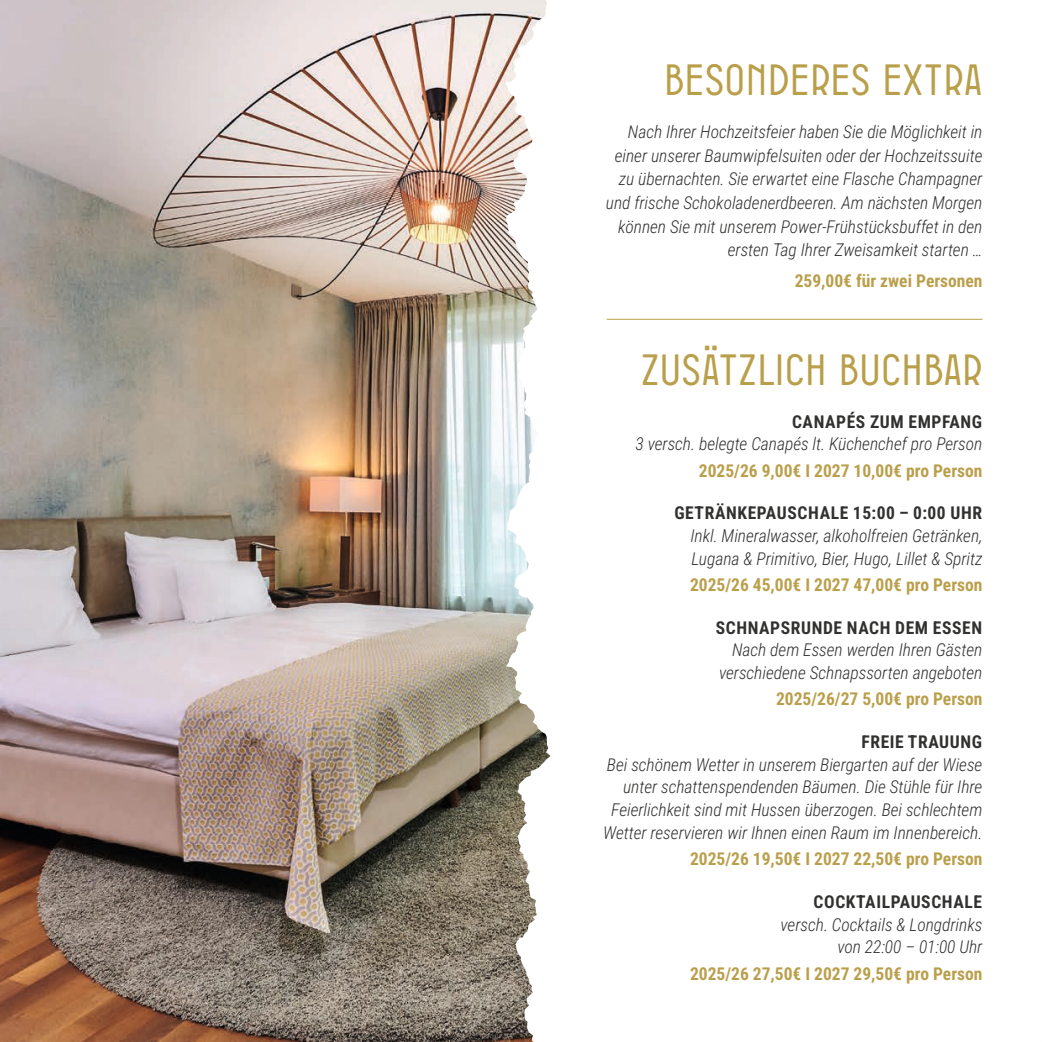
<style>
.page{position:relative;width:1042px;height:1042px;background:#fff}
.page>*{position:absolute;margin:0;border:0;box-sizing:border-box;transform-origin:0 0}
.t1{font:43.75px "PARKING";color:#ba9f4b}
.t2{font:italic 300 17.5px/22.8px "Roboto Condensed";color:#313130;text-align:right}
.t3{font:700 17.5px "Roboto Condensed";color:#ba9f4b}
.t4{font:700 17.5px "Roboto Condensed";letter-spacing:.035em;color:#313130}
</style>
<div class="page">
<img style="left:0;top:0;width:505px;height:1042px">
<svg style="left:505px;top:0;width:478px;height:1042px"></svg>
<hr style="left:606px;top:319px;width:376px;height:1px;background:#ba9f4b">
<h1 class="t1" style="left:664px;top:53px;width:320px">BESONDERES EXTRA</h1>
<p class="t2" style="left:606px;top:119px;width:378px;line-height:23.6px">Nach Ihrer Hochzeitsfeier haben Sie die Möglichkeit in einer unserer Baumwipfelsuiten oder der Hochzeitssuite zu übernachten. Sie erwartet eine Flasche Champagner und frische Schokoladenerdbeeren. Am nächsten Morgen können Sie mit unserem Power-Frühstücksbuffet in den ersten Tag Ihrer Zweisamkeit starten …</p>
<p class="t3" style="left:795px;top:269px;width:189px">259,00€ für zwei Personen</p>
<h1 class="t1" style="left:641px;top:343px;width:343px">ZUSÄTZLICH BUCHBAR</h1>
<p class="t4" style="left:792px;top:409px;width:192px">CANAPÉS ZUM EMPFANG</p>
<p class="t2" style="left:635px;top:432px;width:348px">3 versch. belegte Canapés lt. Küchenchef pro Person</p>
<p class="t3" style="left:699px;top:458px;width:285px">2025/26 9,00€ I 2027 10,00€ pro Person</p>
<p class="t4" style="left:674px;top:501px;width:309px">GETRÄNKEPAUSCHALE 15:00 – 0:00 UHR</p>
<p class="t2" style="left:690px;top:524px;width:293px;text-align:left">Inkl. Mineralwasser, alkoholfreien Getränken,<br>Lugana &amp; Primitivo, Bier, Hugo, Lillet &amp; Spritz</p>
<p class="t3" style="left:690px;top:572px;width:294px">2025/26 45,00€ I 2027 47,00€ pro Person</p>
<p class="t4" style="left:716px;top:615px;width:268px">SCHNAPSRUNDE NACH DEM ESSEN</p>
<p class="t2" style="left:719px;top:638px;width:265px">Nach dem Essen werden Ihren Gästen verschiedene Schnapssorten angeboten</p>
<p class="t3" style="left:776px;top:687px;width:208px">2025/26/27 5,00€ pro Person</p>
<p class="t4" style="left:861px;top:729px;width:122px">FREIE TRAUUNG</p>
<p class="t2" style="left:603px;top:752px;width:381px">Bei schönem Wetter in unserem Biergarten auf der Wiese unter schattenspendenden Bäumen. Die Stühle für Ihre Feierlichkeit sind mit Hussen überzogen. Bei schlechtem Wetter reservieren wir Ihnen einen Raum im Innenbereich.</p>
<p class="t3" style="left:690px;top:846px;width:294px">2025/26 19,50€ I 2027 22,50€ pro Person</p>
<p class="t4" style="left:813px;top:889px;width:170px">COCKTAILPAUSCHALE</p>
<p class="t2" style="left:780px;top:912px;width:203px">versch. Cocktails &amp; Longdrinks von 22:00 – 01:00 Uhr</p>
<p class="t3" style="left:690px;top:961px;width:294px">2025/26 27,50€ I 2027 29,50€ pro Person</p>
</div>
